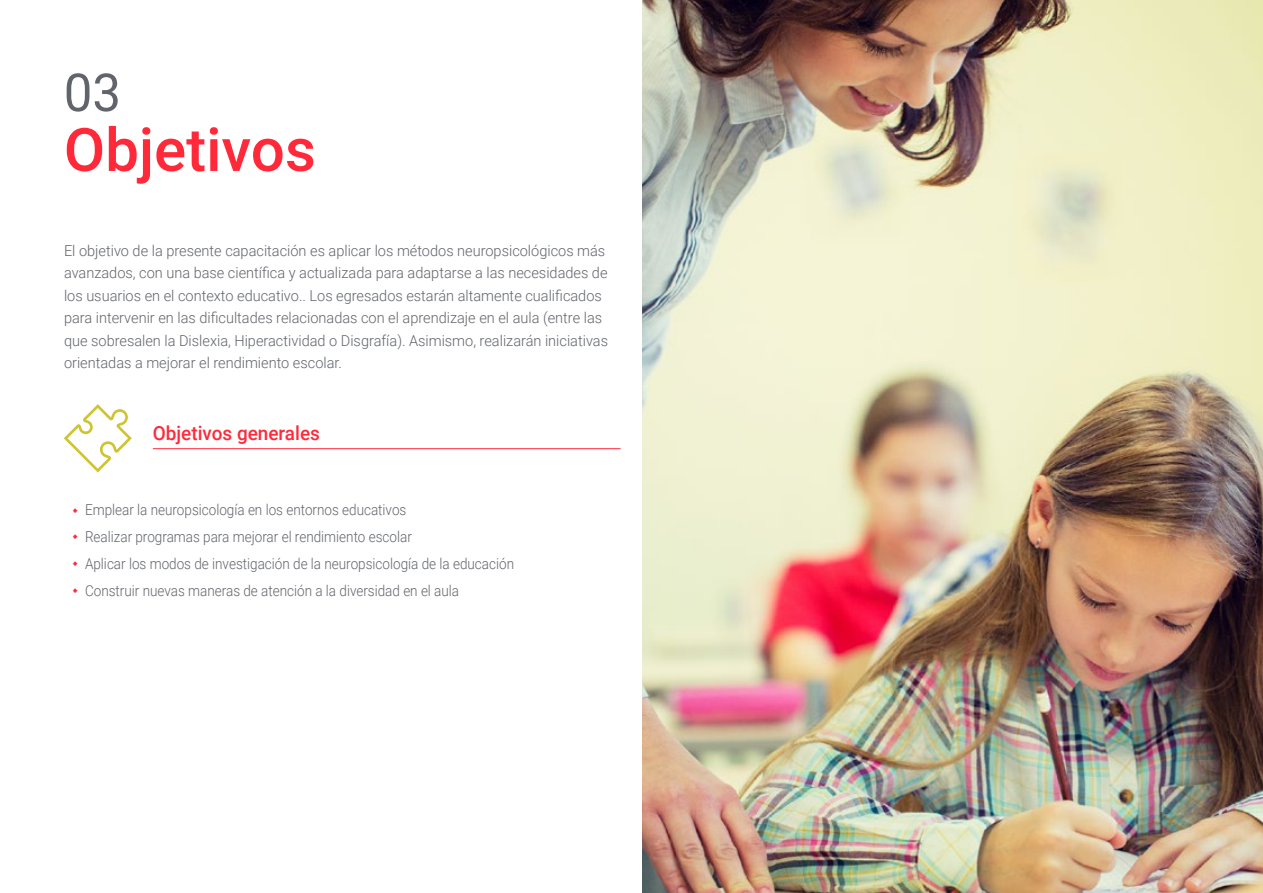
<style>
.page{position:relative;width:1263px;height:893px;background:#fff}
.page>*{position:absolute;margin:0;border:0;box-sizing:border-box;transform-origin:0 0}
.t1{font:500 60px "Roboto";color:#ff293a}
.t2{font:52.5px "Roboto";color:#61646a}
.t3{font:500 19.5px "Roboto";color:#ff293a}
.t4{font:300 15px/22.5px "Roboto";color:#61646a}
.t5{font:300 15px/26.7px "Roboto";color:#61646a;scale:.9 1}
</style>
<div class="page">
<img style="left:642px;top:0;width:621px;height:893px">
<hr style="left:153px;top:448px;width:468px;height:1px;background:#ff293a">
<svg style="left:64px;top:404px;width:68px;height:68px"></svg>
<h2 class="t2" style="left:64px;top:56px;width:59px">03</h2>
<h1 class="t1" style="left:64px;top:108px;width:254px">Objetivos</h1>
<p class="t4" style="left:64px;top:239px;width:546px">El objetivo de la presente capacitación es aplicar los métodos neuropsicológicos más avanzados, con una base científica y actualizada para adaptarse a las necesidades de los usuarios en el contexto educativo.. Los egresados estarán altamente cualificados para intervenir en las dificultades relacionadas con el aprendizaje en el aula (entre las que sobresalen la Dislexia, Hiperactividad o Disgrafía). Asimismo, realizarán iniciativas orientadas a mejorar el rendimiento escolar.</p>
<h3 class="t3" style="left:153px;top:420px;width:169px">Objetivos generales</h3>
<p class="t5" style="left:85px;top:496px;width:478px">Emplear la neuropsicología en los entornos educativos<br>Realizar programas para mejorar el rendimiento escolar<br>Aplicar los modos de investigación de la neuropsicología de la educación Construir nuevas maneras de atención a la diversidad en el aula</p>
</div>
